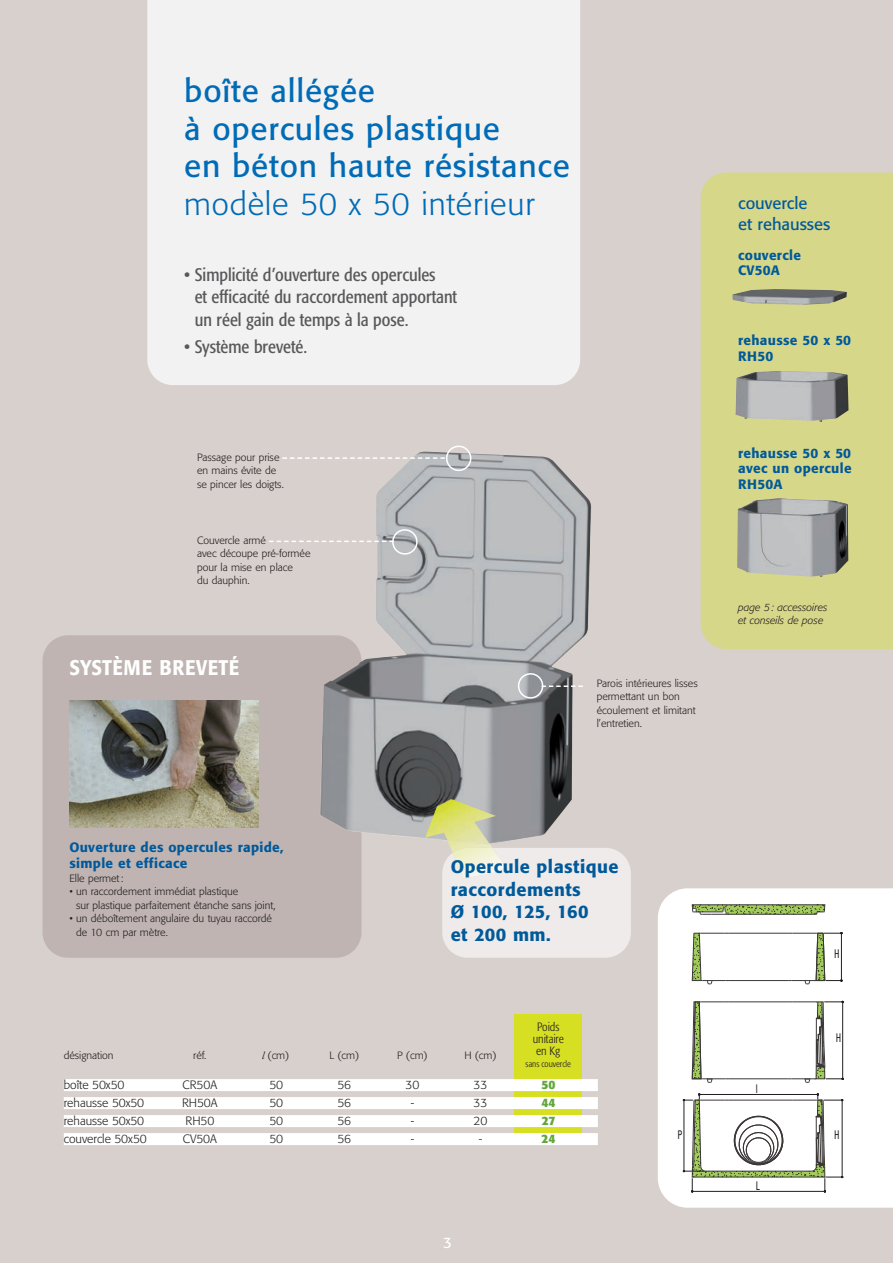
<style>
.page{position:relative;width:893px;height:1263px;background:#d8d0cd}
.page>*{position:absolute;margin:0;border:0;box-sizing:border-box;transform-origin:0 0}
.t1{font:31.5px/37.5px "Formata";letter-spacing:.025em;color:#006bb6}
.t2{font:300 31.5px "Formata";letter-spacing:.025em;color:#006bb6}
.t3{font:500 21px "Formata";letter-spacing:.025em;color:#fff;scale:.9 1}
.t4{font:condensed 18px/22.5px "Formata";color:#57585a}
.t5{font:500 18px/22.5px "Formata";letter-spacing:.025em;color:#00599a}
.t6{font:16.5px/21px "Formata";color:#00599a}
.t7{font:15px "Formata";color:#fff}
.t8{font:500 13.5px/15.8px "Formata";letter-spacing:.025em;color:#00599a}
.t9{font:300 12px "Formata";color:#231f20}
.t10{font:300 condensed 12px/12px "Formata";color:#231f20;text-align:center}
.t11{font:700 12px "Formata";color:#61a73a}
.t12{font:condensed 12px "Univers";color:#231f20;scale:.75 1}
.t13{font:12px "Helvetica";color:#231f20;scale:.75 1}
.t14{font:300 10.5px/13.5px "Formata";color:#231f20}
.t15{font:italic 300 10.5px/13.5px "Formata";color:#231f20}
.t16{font:300 condensed 9px "Formata";color:#231f20}
.s1{font-family:"Adobe Garamond";font-weight:400;font-style:italic}
</style>
<div class="page">
<div style="left:701px;top:173px;width:192px;height:476px;background:#d7d78a"></div>
<div style="left:658px;top:888px;width:235px;height:320px;background:#fff"></div>
<svg style="left:692px;top:904px;width:151px;height:80px;background:#e2e6d9"></svg>
<svg style="left:683px;top:1001px;width:161px;height:191px;background:#e5e7e1"></svg>
<hr style="left:816px;top:1019px;width:1px;height:47px;background:#3c3838">
<div style="left:514px;top:1014px;width:68px;height:119px;background:#d6df21"></div>
<div style="left:64px;top:1079px;width:534px;height:12px;background:#fff"></div>
<div style="left:64px;top:1097px;width:534px;height:12px;background:#fff"></div>
<div style="left:64px;top:1115px;width:534px;height:12px;background:#fff"></div>
<div style="left:64px;top:1133px;width:534px;height:12px;background:#fff"></div>
<div style="left:147px;top:0;width:433px;height:385px;background:#f3f2f2"></div>
<div style="left:442px;top:848px;width:189px;height:110px;background:#eeebea"></div>
<div style="left:43px;top:635px;width:318px;height:323px;background:#bfb4b2"></div>
<img style="left:320px;top:453px;width:272px;height:391px">
<svg style="left:269px;top:529px;width:149px;height:26px"></svg>
<svg style="left:282px;top:446px;width:189px;height:25px"></svg>
<svg style="left:518px;top:673px;width:65px;height:26px"></svg>
<img style="left:69px;top:700px;width:190px;height:127px">
<img style="left:447px;top:844px;width:45px;height:9px">
<img style="left:453px;top:848px;width:55px;height:31px">
<img style="left:425px;top:795px;width:71px;height:49px">
<img style="left:732px;top:289px;width:115px;height:16px">
<img style="left:735px;top:371px;width:113px;height:51px">
<img style="left:737px;top:498px;width:111px;height:79px">
<h1 class="t1" style="left:184px;top:75px;width:387px">boîte allégée<br>à opercules plastique<br>en béton haute résistance</h1>
<h1 class="t2" style="left:184px;top:190px;width:352px">modèle 50 x 50 intérieur</h1>
<h3 class="t4" style="left:195px;top:265px;width:264px;text-indent:-10px">• Simplicité d’ouverture des opercules<br>et efficacité du raccordement apportant un réel gain de temps à la pose.</h3>
<h3 class="t4" style="left:184px;top:336px;width:124px">• Système breveté.</h3>
<p class="t14" style="left:197px;top:451px;width:88px">Passage pour prise en mains évite de se pincer les doigts.</p>
<p class="t14" style="left:197px;top:534px;width:115px">Couvercle armé<br>avec découpe pré-formée pour la mise en place<br>du dauphin.</p>
<h2 class="t3" style="left:69px;top:658px;width:190px">SYSTÈME BREVETÉ</h2>
<p class="t14" style="left:597px;top:677px;width:102px">Parois intérieures lisses permettant un bon écoulement et limitant l’entretien.</p>
<h3 class="t6" style="left:738px;top:194px;width:94px">couvercle<br>et rehausses</h3>
<p class="t8" style="left:738px;top:248px;width:64px">couvercle<br>CV50A</p>
<p class="t8" style="left:738px;top:334px;width:115px">rehausse 50 x 50<br>RH50</p>
<p class="t8" style="left:738px;top:446px;width:115px;text-align:justify">rehausse 50 x 50 avec un opercule RH50A</p>
<p class="t15" style="left:738px;top:601px;width:91px">page 5: accessoires et conseils de pose</p>
<p class="t8" style="left:69px;top:841px;width:216px">Ouverture des opercules rapide, simple et efficace</p>
<p class="t14" style="left:69px;top:872px;width:56px">Elle permet:</p>
<p class="t14" style="left:76px;top:885px;width:201px;text-indent:-7px">• un raccordement immédiat plastique<br>sur plastique parfaitement étanche sans joint,</p>
<p class="t14" style="left:76px;top:912px;width:197px;text-indent:-7px">• un déboîtement angulaire du tuyau raccordé de 10 cm par mètre.</p>
<h3 class="t5" style="left:451px;top:857px;width:169px">Opercule plastique raccordements<br>Ø 100, 125, 160<br>et 200 mm.</h3>
<p class="t12" style="left:834px;top:949px;width:9px">H</p>
<p class="t10" style="left:533px;top:1021px;width:33px">Poids unitaire en Kg</p>
<p class="t16" style="left:526px;top:1060px;width:47px">sans couvercle</p>
<p class="t14" style="left:64px;top:1049px;width:51px">désignation</p>
<p class="t14" style="left:193px;top:1049px;width:15px">réf.</p>
<p class="t14" style="left:262px;top:1049px;width:29px"><span class="s1">l</span> (cm)</p>
<p class="t14" style="left:330px;top:1049px;width:31px">L (cm)</p>
<p class="t14" style="left:397px;top:1049px;width:32px">P (cm)</p>
<p class="t14" style="left:464px;top:1049px;width:34px">H (cm)</p>
<p class="t9" style="left:64px;top:1080px;width:62px">boîte 50x50</p>
<p class="t9" style="left:183px;top:1080px;width:36px">CR50A</p>
<p class="t9" style="left:270px;top:1080px;width:15px">50</p>
<p class="t9" style="left:338px;top:1080px;width:15px">56</p>
<p class="t9" style="left:406px;top:1080px;width:15px">30</p>
<p class="t9" style="left:474px;top:1080px;width:15px">33</p>
<p class="t11" style="left:542px;top:1079px;width:15px">50</p>
<p class="t9" style="left:64px;top:1098px;width:82px">rehausse 50x50</p>
<p class="t9" style="left:182px;top:1098px;width:37px">RH50A</p>
<p class="t9" style="left:270px;top:1098px;width:15px">50</p>
<p class="t9" style="left:338px;top:1098px;width:15px">56</p>
<p class="t9" style="left:411px;top:1098px;width:5px">-</p>
<p class="t9" style="left:474px;top:1098px;width:15px">33</p>
<p class="t11" style="left:542px;top:1097px;width:15px">44</p>
<p class="t9" style="left:64px;top:1116px;width:82px">rehausse 50x50</p>
<p class="t9" style="left:185px;top:1116px;width:30px">RH50</p>
<p class="t9" style="left:270px;top:1116px;width:15px">50</p>
<p class="t9" style="left:338px;top:1116px;width:15px">56</p>
<p class="t9" style="left:411px;top:1116px;width:5px">-</p>
<p class="t9" style="left:474px;top:1116px;width:15px">20</p>
<p class="t11" style="left:542px;top:1115px;width:15px">27</p>
<p class="t9" style="left:64px;top:1134px;width:84px">couvercle 50x50</p>
<p class="t9" style="left:183px;top:1134px;width:36px">CV50A</p>
<p class="t9" style="left:270px;top:1134px;width:15px">50</p>
<p class="t9" style="left:338px;top:1134px;width:15px">56</p>
<p class="t9" style="left:411px;top:1134px;width:5px">-</p>
<p class="t9" style="left:479px;top:1134px;width:5px">-</p>
<p class="t11" style="left:542px;top:1133px;width:15px">24</p>
<h3 class="t7" style="left:443px;top:1237px;width:10px">3</h3>
<p class="t13" style="left:756px;top:1084px;width:4px">l</p>
<p class="t12" style="left:836px;top:1033px;width:9px">H</p>
<p class="t12" style="left:677px;top:1131px;width:8px">P</p>
<p class="t12" style="left:834px;top:1131px;width:9px">H</p>
<p class="t12" style="left:756px;top:1181px;width:7px">L</p>
</div>
